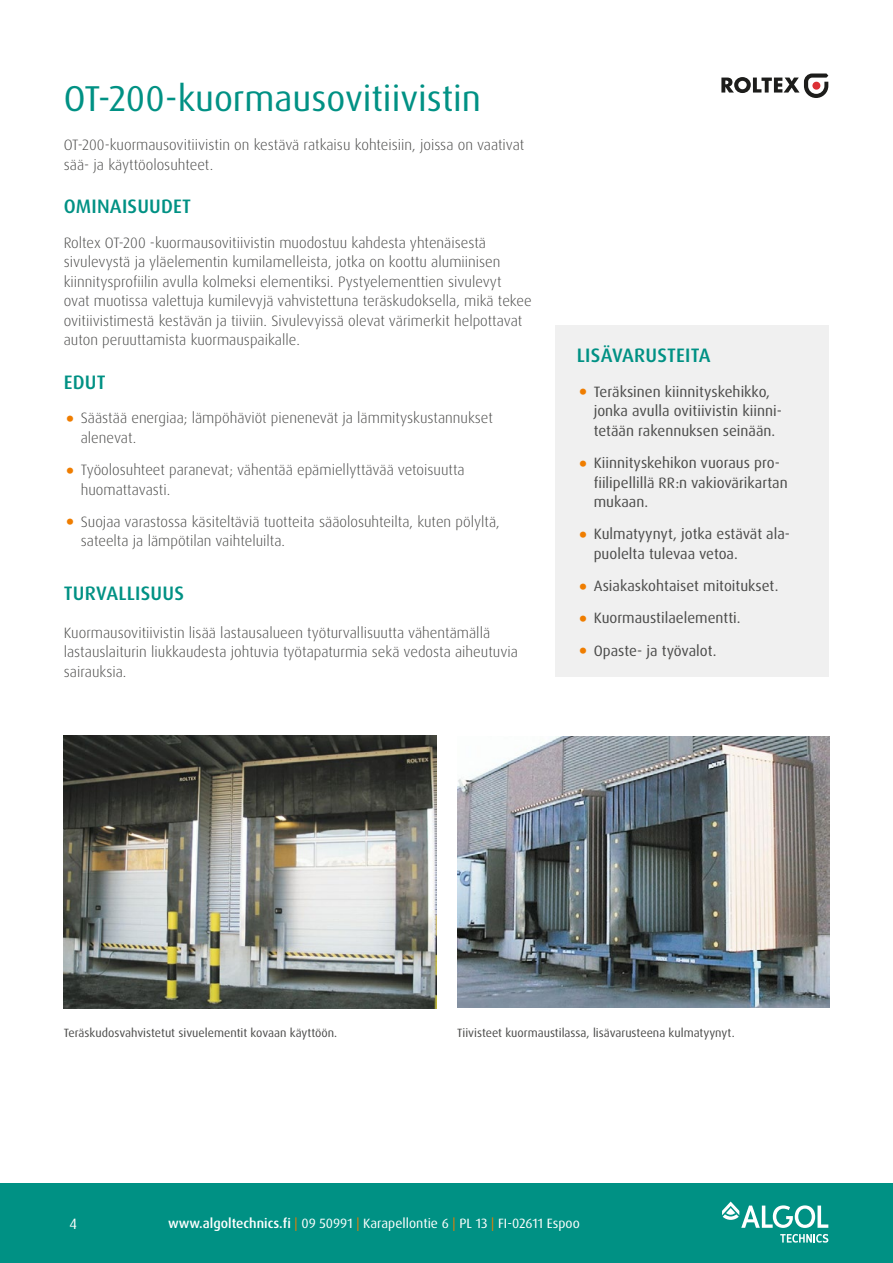
<style>
.page{position:relative;width:893px;height:1263px;background:#fff}
.page>*{position:absolute;margin:0;border:0;box-sizing:border-box;transform-origin:0 0}
.t1{font:36px "Dax Pro";color:#009184}
.t2{font:500 19.5px "Dax Pro";letter-spacing:.01em;color:#009184}
.t3{font:300 15px/19.5px "Dax Pro";color:#4b4b4a}
.t4{font:15px/19.5px "Dax Pro";color:#4b4b4a}
.t5{font:15px "Dax Pro";color:#fff}
.t6{font:13.5px "Dax Pro";color:#fff}
.t7{font:12px "Dax Pro";color:#4b4b4a}
.s1{font-size:43.5px;color:#ef7d00}
.s2{font-weight:300;font-size:43.5px;color:#ef7d00}
.s3{font-weight:500}
.s4{color:#ef7d00}
</style>
<div class="page">
<img style="left:64px;top:735px;width:373px;height:274px">
<img style="left:457px;top:736px;width:372px;height:272px">
<div style="left:0;top:1183px;width:893px;height:80px;background:#009184"></div>
<svg style="left:780px;top:1234px;width:48px;height:8px"></svg>
<svg style="left:722px;top:1201px;width:106px;height:27px"></svg>
<svg style="left:721px;top:74px;width:107px;height:24px"></svg>
<div style="left:555px;top:326px;width:274px;height:351px;background:#f0f0f0"></div>
<h1 class="t1" style="left:64px;top:76px;width:419px">OT-200-kuormausovitiivistin</h1>
<p class="t3" style="left:64px;top:135px;width:462px">OT-200-kuormausovitiivistin on kestävä ratkaisu kohteisiin, joissa on vaativat sää- ja käyttöolosuhteet.</p>
<h2 class="t2" style="left:64px;top:194px;width:129px">OMINAISUUDET</h2>
<p class="t3" style="left:64px;top:233px;width:469px">Roltex OT-200 -kuormausovitiivistin muodostuu kahdesta yhtenäisestä sivulevystä ja yläelementin kumilamelleista, jotka on koottu alumiinisen kiinnitysprofiilin avulla kolmeksi elementiksi. Pystyelementtien sivulevyt<br>ovat muotissa valettuja kumilevyjä vahvistettuna teräskudoksella, mikä tekee ovitiivistimestä kestävän ja tiiviin. Sivulevyissä olevat värimerkit helpottavat auton peruuttamista kuormauspaikalle.</p>
<h2 class="t2" style="left:64px;top:369px;width:43px">EDUT</h2>
<p class="t3" style="left:81px;top:408px;width:414px;text-indent:-17px"><span class="s1">•</span> Säästää energiaa; lämpöhäviöt pienenevät ja lämmityskustannukset alenevat.</p>
<p class="t3" style="left:81px;top:460px;width:385px;text-indent:-17px"><span class="s1">•</span> Työolosuhteet paranevat; vähentää epämiellyttävää vetoisuutta huomattavasti.</p>
<p class="t3" style="left:81px;top:512px;width:420px;text-indent:-17px"><span class="s1">•</span> Suojaa varastossa käsiteltäviä tuotteita sääolosuhteilta, kuten pölyltä, sateelta ja lämpötilan vaihteluilta.</p>
<h2 class="t2" style="left:64px;top:580px;width:122px">TURVALLISUUS</h2>
<p class="t3" style="left:64px;top:623px;width:456px">Kuormausovitiivistin lisää lastausalueen työturvallisuutta vähentämällä lastauslaiturin liukkaudesta johtuvia työtapaturmia sekä vedosta aiheutuvia sairauksia.</p>
<h2 class="t2" style="left:577px;top:343px;width:135px">LISÄVARUSTEITA</h2>
<p class="t4" style="left:594px;top:382px;width:188px;text-indent:-17px"><span class="s2">•</span> Teräksinen kiinnityskehikko, jonka avulla ovitiivistin kiinni&shy;tetään rakennuksen seinään.</p>
<p class="t4" style="left:594px;top:453px;width:196px;text-indent:-17px"><span class="s2">•</span> Kiinnityskehikon vuoraus pro&shy;fiilipellillä RR:n vakiovärikartan mukaan.</p>
<p class="t4" style="left:594px;top:524px;width:196px;text-indent:-17px"><span class="s2">•</span> Kulmatyynyt, jotka estävät ala&shy;puolelta tulevaa vetoa.</p>
<p class="t4" style="left:577px;top:576px;width:203px"><span class="s2">•</span> Asiakaskohtaiset mitoitukset.</p>
<p class="t4" style="left:577px;top:608px;width:165px"><span class="s2">•</span> Kuormaustilaelementti.</p>
<p class="t4" style="left:577px;top:641px;width:141px"><span class="s2">•</span> Opaste- ja työvalot.</p>
<p class="t7" style="left:64px;top:1025px;width:275px">Teräskudosvahvistetut sivuelementit kovaan käyttöön.</p>
<p class="t7" style="left:457px;top:1025px;width:279px">Tiivisteet kuormaustilassa, lisävarusteena kulmatyynyt.</p>
<p class="t5" style="left:69px;top:1214px;width:9px">4</p>
<p class="t6" style="left:168px;top:1215px;width:413px"><span class="s3">www.algoltechnics.fi</span> <span class="s4">|</span> 09 50991 <span class="s4">|</span> Karapellontie 6 <span class="s4">|</span> PL 13 <span class="s4">|</span> FI-02611 Espoo</p>
</div>
